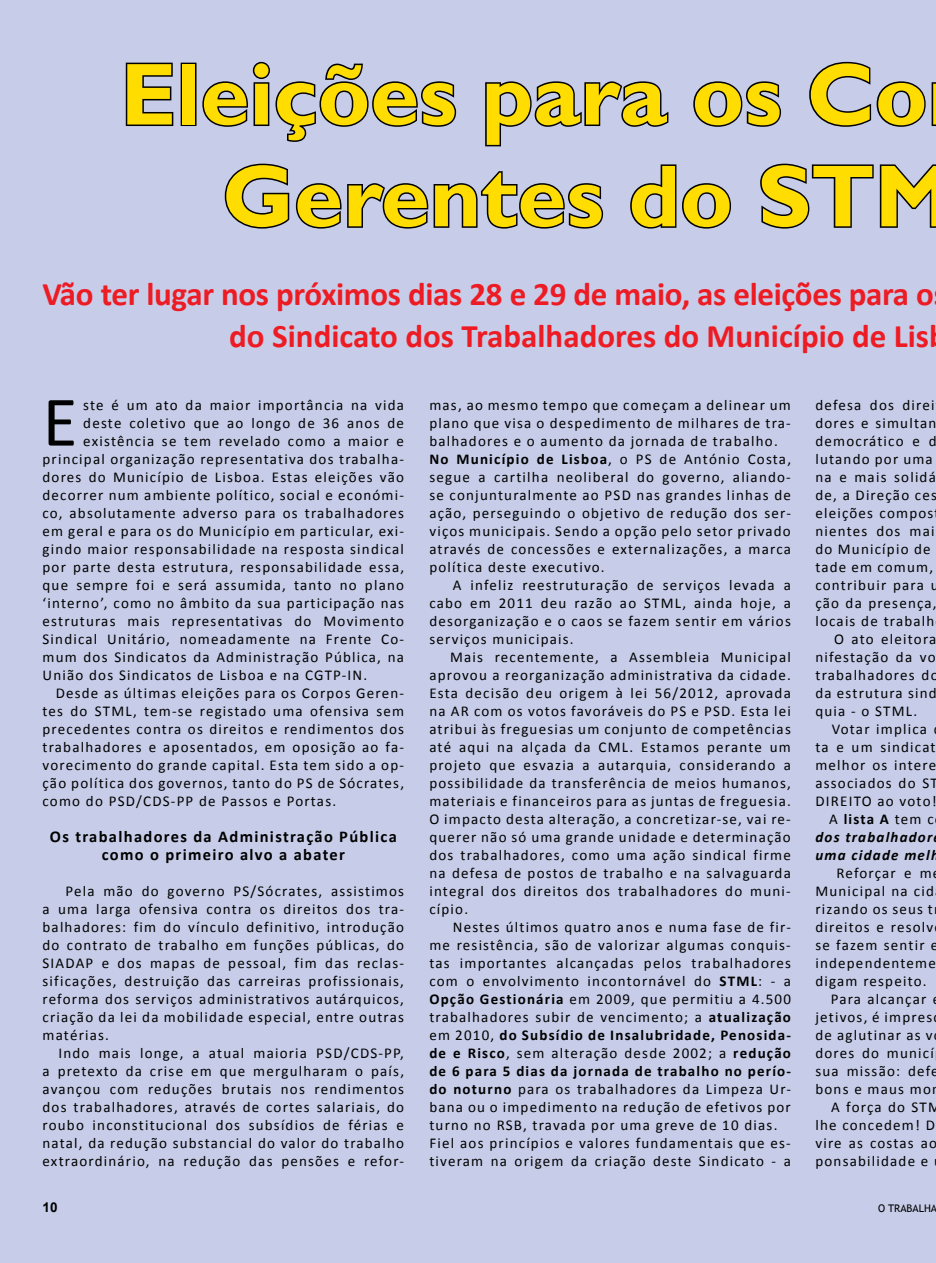
<style>
.page{position:relative;width:936px;height:1263px;background:#fff}
.page>*{position:absolute;margin:0;border:0;box-sizing:border-box;transform-origin:0 0}
.t1{font:700 88.5px/101.7px "Gill Sans";color:#fd0;text-align:right}
.t2{font:71.7px "Calibri";color:#000}
.t3{font:700 33px/42px "Calibri";letter-spacing:-.01em;color:#ed1c24;text-align:right}
.t4{font:700 16.5px/18px "Calibri";letter-spacing:.08em;color:#000;text-align:center}
.t5{font:15px/18px "Calibri";letter-spacing:.08em;color:#000;text-align:justify}
.t6{font:italic 700 15px "Calibri";letter-spacing:.08em;color:#000}
.t7{font:700 15px "Calibri";letter-spacing:.075em;color:#000}
.t8{font:700 13.5px "Arial";color:#000}
.t9{font:10.5px "Trebuchet MS";color:#000}
.s1{font-weight:700}
.s2{font-weight:400}
</style>
<div class="page">
<div style="left:0;top:0;width:935px;height:1263px;background:#c7cde8"></div>
<svg style="left:124px;top:61px;width:51px;height:67px;background:#8e92a5"></svg>
<div style="left:181px;top:63px;width:15px;height:63px;border:3px solid #000"></div>
<svg style="left:201px;top:60px;width:256px;height:83px;background:#a0a5bb"></svg>
<svg style="left:483px;top:80px;width:187px;height:68px;background:#9ba0b5"></svg>
<svg style="left:691px;top:80px;width:91px;height:48px;background:#8e92a6"></svg>
<svg style="left:807px;top:60px;width:128px;height:68px;background:#a1a6bc"></svg>
<svg style="left:223px;top:162px;width:381px;height:68px;background:#9ca1b6"></svg>
<svg style="left:628px;top:163px;width:104px;height:67px;background:#9da1b7"></svg>
<svg style="left:758px;top:162px;width:177px;height:68px;background:#9ea3b8"></svg>
<h1 class="t1" style="left:120px;top:46px;width:834px">Eleições para os Co<br>Gerentes do STM</h1>
<h3 class="t3" style="left:43px;top:273px;width:892px">Vão ter lugar nos próximos dias 28 e 29 de maio, as eleições para o do Sindicato dos Trabalhadores do Município de Lis</h3>
<h2 class="t2" style="left:43px;top:376px;width:36px">E</h2>
<p class="t5" style="left:83px;top:396px;width:322px">ste é um ato da maior importância na vida</p>
<p class="t5" style="left:83px;top:414px;width:322px">deste coletivo que ao longo de 36 anos de</p>
<p class="t5" style="left:83px;top:432px;width:322px">existência se tem revelado como a maior e</p>
<p class="t5" style="left:43px;top:450px;width:363px">principal organização representativa dos trabalha-</p>
<p class="t5" style="left:43px;top:468px;width:363px">dores do Município de Lisboa. Estas eleições vão</p>
<p class="t5" style="left:43px;top:486px;width:363px">decorrer num ambiente político, social e económi-</p>
<p class="t5" style="left:43px;top:504px;width:363px">co, absolutamente adverso para os trabalhadores</p>
<p class="t5" style="left:43px;top:522px;width:363px">em geral e para os do Município em particular, exi-</p>
<p class="t5" style="left:43px;top:540px;width:363px">gindo maior responsabilidade na resposta sindical</p>
<p class="t5" style="left:43px;top:558px;width:363px">por parte desta estrutura, responsabilidade essa,</p>
<p class="t5" style="left:43px;top:576px;width:363px">que sempre foi e será assumida, tanto no plano</p>
<p class="t5" style="left:43px;top:594px;width:363px">‘interno’, como no âmbito da sua participação nas</p>
<p class="t5" style="left:43px;top:612px;width:363px">estruturas mais representativas do Movimento</p>
<p class="t5" style="left:43px;top:630px;width:363px">Sindical Unitário, nomeadamente na Frente Co-</p>
<p class="t5" style="left:43px;top:648px;width:363px">mum dos Sindicatos da Administração Pública, na</p>
<p class="t5" style="left:43px;top:666px;width:326px">União dos Sindicatos de Lisboa e na CGTP-IN.</p>
<p class="t5" style="left:56px;top:684px;width:350px">Desde as últimas eleições para os Corpos Geren-</p>
<p class="t5" style="left:43px;top:702px;width:363px">tes do STML, tem-se registado uma ofensiva sem</p>
<p class="t5" style="left:43px;top:720px;width:363px">precedentes contra os direitos e rendimentos dos</p>
<p class="t5" style="left:43px;top:738px;width:363px">trabalhadores e aposentados, em oposição ao fa-</p>
<p class="t5" style="left:43px;top:756px;width:363px">vorecimento do grande capital. Esta tem sido a op-</p>
<p class="t5" style="left:43px;top:774px;width:363px">ção política dos governos, tanto do PS de Sócrates,</p>
<p class="t5" style="left:43px;top:792px;width:295px">como do PSD/CDS-PP de Passos e Portas.</p>
<p class="t4" style="left:50px;top:827px;width:348px">Os trabalhadores da Administração Pública como o primeiro alvo a abater</p>
<p class="t5" style="left:43px;top:882px;width:363px;text-indent:23px">Pela mão do governo PS/Sócrates, assistimos a uma larga ofensiva contra os direitos dos tra&shy;balhadores: fim do vínculo definitivo, introdução do contrato de trabalho em funções públicas, do SIADAP e dos mapas de pessoal, fim das reclas&shy;sificações, destruição das carreiras profissionais, reforma dos serviços administrativos autárquicos, criação da lei da mobilidade especial, entre outras matérias.</p>
<p class="t5" style="left:43px;top:1044px;width:363px;text-indent:16px">Indo mais longe, a atual maioria PSD/CDS-PP, a pretexto da crise em que mergulharam o país, avançou com reduções brutais nos rendimentos dos trabalhadores, através de cortes salariais, do roubo inconstitucional dos subsídios de férias e natal, da redução substancial do valor do trabalho extraordinário, na redução das pensões e refor-</p>
<p class="t5" style="left:429px;top:396px;width:363px;text-align:left">mas, ao mesmo tempo que começam a delinear um plano que visa o despedimento de milhares de tra&shy;balhadores e o aumento da jornada de trabalho.<br><span class="s1">No Município de Lisboa</span>, o PS de António Costa, segue a cartilha neoliberal do governo, aliando&shy;se conjunturalmente ao PSD nas grandes linhas de ação, perseguindo o objetivo de redução dos ser&shy;viços municipais. Sendo a opção pelo setor privado através de concessões e externalizações, a marca política deste executivo.</p>
<p class="t5" style="left:429px;top:576px;width:363px;text-indent:23px">A infeliz reestruturação de serviços levada a cabo em 2011 deu razão ao STML, ainda hoje, a desorganização e o caos se fazem sentir em vários serviços municipais.</p>
<p class="t5" style="left:429px;top:648px;width:363px;text-indent:21px">Mais recentemente, a Assembleia Municipal aprovou a reorganização administrativa da cidade.<br>Esta decisão deu origem à lei 56/2012, aprovada na AR com os votos favoráveis do PS e PSD. Esta lei atribui às freguesias um conjunto de competências até aqui na alçada da CML. Estamos perante um projeto que esvazia a autarquia, considerando a possibilidade da transferência de meios humanos, materiais e financeiros para as juntas de freguesia.<br>O impacto desta alteração, a concretizar-se, vai re&shy;querer não só uma grande unidade e determinação dos trabalhadores, como uma ação sindical firme na defesa de postos de trabalho e na salvaguarda integral dos direitos dos trabalhadores do muni&shy;cípio.</p>
<p class="t5" style="left:429px;top:918px;width:363px;text-align:left;text-indent:23px">Nestes últimos quatro anos e numa fase de fir&shy;me resistência, são de valorizar algumas conquis&shy;tas importantes alcançadas pelos trabalhadores com o envolvimento incontornável do <span class="s1">STML</span>: - a <span class="s1">Opção Gestionária</span> em 2009, que permitiu a 4.500 trabalhadores subir de vencimento; a <span class="s1">atualização </span>em 2010, <span class="s1">do Subsídio de Insalubridade, Penosida&shy;de e Risco</span>, sem alteração desde 2002; a <span class="s1">redução de 6 para 5 dias da jornada de trabalho no perío&shy;do noturno</span> para os trabalhadores da Limpeza Ur&shy;bana ou o impedimento na redução de efetivos por turno no RSB, travada por uma greve de 10 dias.<br>Fiel aos princípios e valores fundamentais que es&shy;tiveram na origem da criação deste Sindicato - a</p>
<p class="t5" style="left:815px;top:396px;width:121px">defesa dos direi</p>
<p class="t5" style="left:815px;top:414px;width:122px">dores e simultan</p>
<p class="t5" style="left:815px;top:432px;width:123px">democrático e d</p>
<p class="t5" style="left:815px;top:450px;width:119px">lutando por uma</p>
<p class="t5" style="left:815px;top:468px;width:122px">na e mais solidá</p>
<p class="t5" style="left:815px;top:486px;width:123px">de, a Direção ces</p>
<p class="t5" style="left:815px;top:504px;width:119px">eleições compos</p>
<p class="t5" style="left:815px;top:522px;width:120px">nientes dos mai</p>
<p class="t5" style="left:815px;top:540px;width:117px">do Município de</p>
<p class="t5" style="left:815px;top:558px;width:119px">tade em comum,</p>
<p class="t5" style="left:815px;top:576px;width:125px">contribuir para u</p>
<p class="t5" style="left:815px;top:594px;width:123px">ção da presença,</p>
<p class="t5" style="left:815px;top:612px;width:120px">locais de trabalh</p>
<p class="t5" style="left:834px;top:630px;width:104px">O ato eleitora</p>
<p class="t5" style="left:815px;top:648px;width:122px">nifestação da vo</p>
<p class="t5" style="left:815px;top:666px;width:125px">trabalhadores do</p>
<p class="t5" style="left:815px;top:684px;width:123px">da estrutura sind</p>
<p class="t5" style="left:815px;top:702px;width:103px">quia - o STML.</p>
<p class="t5" style="left:831px;top:720px;width:97px">Votar implica</p>
<p class="t5" style="left:815px;top:738px;width:122px">ta e um sindicat</p>
<p class="t5" style="left:815px;top:756px;width:122px">melhor os intere</p>
<p class="t5" style="left:815px;top:774px;width:124px">associados do ST</p>
<p class="t5" style="left:815px;top:792px;width:123px">DIREITO ao voto!</p>
<p class="t7" style="left:829px;top:809px;width:106px"><span class="s2">A</span> lista A <span class="s2">tem c</span></p>
<p class="t6" style="left:815px;top:827px;width:118px">dos trabalhador</p>
<p class="t6" style="left:815px;top:845px;width:125px">uma cidade melh</p>
<p class="t5" style="left:836px;top:864px;width:97px">Reforçar e m</p>
<p class="t5" style="left:815px;top:882px;width:120px">Municipal na cid</p>
<p class="t5" style="left:815px;top:900px;width:119px">rizando os seus t</p>
<p class="t5" style="left:815px;top:918px;width:119px">direitos e resolv</p>
<p class="t5" style="left:815px;top:936px;width:124px">se fazem sentir e</p>
<p class="t5" style="left:815px;top:954px;width:122px">independenteme</p>
<p class="t5" style="left:815px;top:972px;width:113px">digam respeito.</p>
<p class="t5" style="left:830px;top:990px;width:97px">Para alcançar</p>
<p class="t5" style="left:815px;top:1008px;width:118px">jetivos, é impres</p>
<p class="t5" style="left:815px;top:1026px;width:119px">de aglutinar as v</p>
<p class="t5" style="left:815px;top:1044px;width:120px">dores do municí</p>
<p class="t5" style="left:815px;top:1062px;width:125px">sua missão: defe</p>
<p class="t5" style="left:815px;top:1080px;width:117px">bons e maus mo</p>
<p class="t5" style="left:831px;top:1098px;width:111px">A força do STM</p>
<p class="t5" style="left:815px;top:1116px;width:121px">lhe concedem! D</p>
<p class="t5" style="left:815px;top:1134px;width:123px">vire as costas ao</p>
<p class="t5" style="left:815px;top:1152px;width:114px">ponsabilidade e</p>
<p class="t8" style="left:43px;top:1198px;width:17px">10</p>
<p class="t9" style="left:878px;top:1202px;width:60px">O TRABALHA</p>
</div>
